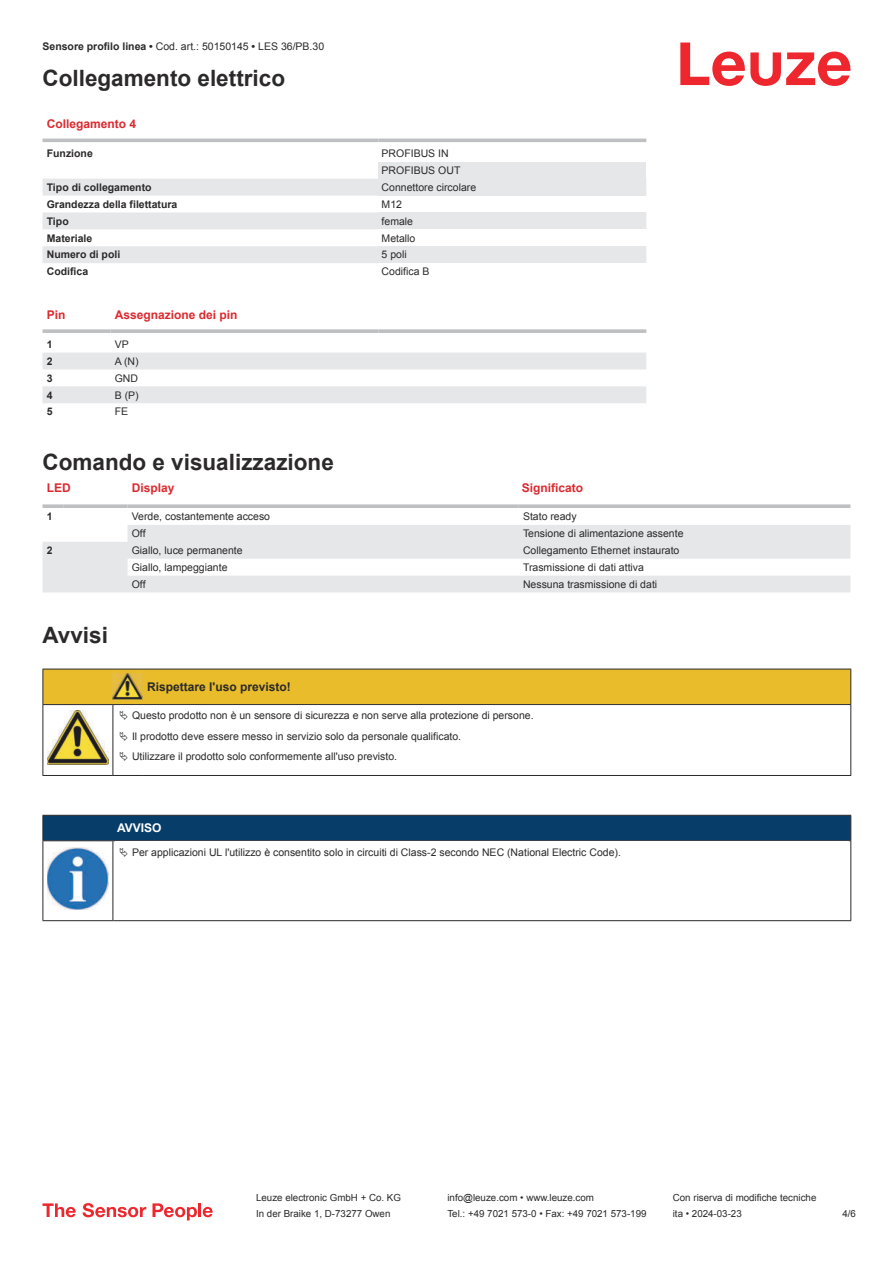
<style>
.page{position:relative;width:893px;height:1263px;background:#fff}
.page>*{position:absolute;margin:0;border:0;box-sizing:border-box;transform-origin:0 0}
.t1{font:700 22.5px "Arial";color:#2b292a}
.t2{font:700 12px "Arial";color:#db2a30}
.t3{font:700 12px "Arial";color:#2b292a}
.t4{font:700 12px "Arial";color:#fff}
.t5{font:10.5px/20.2px "Arial";color:#2b292a}
.t6{font:700 10.5px "Arial";color:#2b292a}
.t7{font:9.75px "Arial";color:#2b292a}
.s1{font-weight:700}
</style>
<div class="page">
<svg style="left:680px;top:43px;width:170px;height:43px"></svg>
<svg style="left:43px;top:138px;width:603px;height:1px"></svg>
<svg style="left:43px;top:179px;width:335px;height:84px;fill:#e6e7e9"></svg>
<hr style="left:43px;top:139px;width:335px;height:3px;background:#bdbfc1">
<hr style="left:378px;top:139px;width:268px;height:3px;background:#bdbfc1">
<div style="left:378px;top:162px;width:268px;height:17px;background:#e6e7e9"></div>
<div style="left:378px;top:179px;width:268px;height:17px;background:#e6e7e9"></div>
<div style="left:378px;top:212px;width:268px;height:17px;background:#e6e7e9"></div>
<div style="left:378px;top:246px;width:268px;height:17px;background:#e6e7e9"></div>
<svg style="left:43px;top:352px;width:603px;height:1px"></svg>
<svg style="left:43px;top:353px;width:603px;height:50px"></svg>
<svg style="left:43px;top:329px;width:68px;height:4px"></svg>
<svg style="left:111px;top:329px;width:267px;height:4px"></svg>
<svg style="left:378px;top:329px;width:268px;height:4px"></svg>
<svg style="left:43px;top:525px;width:807px;height:67px;fill:#e6e7e9"></svg>
<svg style="left:43px;top:504px;width:21px;height:4px"></svg>
<svg style="left:64px;top:504px;width:64px;height:4px"></svg>
<svg style="left:128px;top:504px;width:391px;height:4px;background:#c3c5c7"></svg>
<svg style="left:519px;top:504px;width:331px;height:4px"></svg>
<svg style="left:43px;top:1203px;width:33px;height:14px"></svg>
<svg style="left:83px;top:1203px;width:63px;height:14px"></svg>
<svg style="left:153px;top:1203px;width:44px;height:17px"></svg>
<hr style="left:198px;top:1203px;width:3px;height:14px;background:#ed272d">
<svg style="left:203px;top:1207px;width:10px;height:10px"></svg>
<hr style="left:43px;top:775px;width:70px;height:1px;background:#2b292a">
<hr style="left:113px;top:775px;width:30px;height:1px;background:#2b292a">
<hr style="left:143px;top:775px;width:708px;height:1px;background:#2b292a">
<div style="left:43px;top:815px;width:808px;height:26px;background:#063d69"></div>
<hr style="left:113px;top:840px;width:738px;height:1px;background:#2b292a">
<hr style="left:43px;top:841px;width:1px;height:75px;background:#2b292a">
<hr style="left:113px;top:841px;width:1px;height:75px;background:#2b292a">
<hr style="left:850px;top:841px;width:1px;height:75px;background:#2b292a">
<hr style="left:43px;top:920px;width:70px;height:1px;background:#2b292a">
<hr style="left:113px;top:920px;width:738px;height:1px;background:#2b292a">
<img style="left:47px;top:847px;width:61px;height:63px">
<svg style="left:43px;top:669px;width:808px;height:106px"></svg>
<p class="t5" style="left:43px;top:37px;width:283px"><span class="s1">Sensore profilo linea •</span> Cod. art.: 50150145 <span class="s1">•</span> LES 36/PB.30</p>
<h1 class="t1" style="left:43px;top:70px;width:244px">Collegamento elettrico</h1>
<p class="t2" style="left:47px;top:119px;width:91px">Collegamento 4</p>
<p class="t6" style="left:47px;top:149px;width:48px">Funzione</p>
<p class="t5" style="left:382px;top:146px;width:80px;line-height:17px">PROFIBUS IN<br>PROFIBUS OUT</p>
<p class="t6" style="left:47px;top:183px;width:106px">Tipo di collegamento</p>
<p class="t5" style="left:382px;top:178px;width:96px">Connettore circolare</p>
<p class="t6" style="left:47px;top:200px;width:132px">Grandezza della filettatura</p>
<p class="t5" style="left:382px;top:195px;width:22px">M12</p>
<p class="t6" style="left:47px;top:217px;width:23px">Tipo</p>
<p class="t5" style="left:382px;top:212px;width:33px">female</p>
<p class="t6" style="left:47px;top:234px;width:47px">Materiale</p>
<p class="t5" style="left:382px;top:229px;width:35px">Metallo</p>
<p class="t6" style="left:47px;top:251px;width:75px">Numero di poli</p>
<p class="t5" style="left:382px;top:246px;width:27px">5 poli</p>
<p class="t6" style="left:47px;top:268px;width:43px">Codifica</p>
<p class="t5" style="left:382px;top:262px;width:49px">Codifica B</p>
<p class="t2" style="left:47px;top:310px;width:20px">Pin</p>
<p class="t2" style="left:115px;top:310px;width:124px">Assegnazione dei pin</p>
<p class="t6" style="left:47px;top:340px;width:7px">1</p>
<p class="t5" style="left:115px;top:335px;width:16px">VP</p>
<p class="t6" style="left:47px;top:357px;width:7px">2</p>
<p class="t5" style="left:115px;top:352px;width:25px">A (N)</p>
<p class="t6" style="left:47px;top:374px;width:7px">3</p>
<p class="t5" style="left:115px;top:369px;width:25px">GND</p>
<p class="t6" style="left:47px;top:391px;width:7px">4</p>
<p class="t5" style="left:115px;top:386px;width:25px">B (P)</p>
<p class="t6" style="left:47px;top:408px;width:7px">5</p>
<p class="t5" style="left:115px;top:403px;width:15px">FE</p>
<h1 class="t1" style="left:43px;top:454px;width:293px">Comando e visualizzazione</h1>
<p class="t2" style="left:47px;top:483px;width:25px">LED</p>
<p class="t2" style="left:132px;top:483px;width:44px">Display</p>
<p class="t2" style="left:522px;top:483px;width:63px">Significato</p>
<p class="t6" style="left:47px;top:512px;width:7px">1</p>
<p class="t5" style="left:132px;top:507px;width:140px">Verde, costantemente acceso</p>
<p class="t5" style="left:523px;top:507px;width:55px">Stato ready</p>
<p class="t5" style="left:132px;top:524px;width:15px">Off</p>
<p class="t5" style="left:523px;top:524px;width:162px">Tensione di alimentazione assente</p>
<p class="t6" style="left:47px;top:546px;width:7px">2</p>
<p class="t5" style="left:132px;top:541px;width:112px">Giallo, luce permanente</p>
<p class="t5" style="left:523px;top:541px;width:158px">Collegamento Ethernet instaurato</p>
<p class="t5" style="left:132px;top:558px;width:97px">Giallo, lampeggiante</p>
<p class="t5" style="left:523px;top:558px;width:122px">Trasmissione di dati attiva</p>
<p class="t5" style="left:132px;top:575px;width:15px">Off</p>
<p class="t5" style="left:523px;top:575px;width:136px">Nessuna trasmissione di dati</p>
<h1 class="t1" style="left:43px;top:626px;width:67px">Avvisi</h1>
<p class="t3" style="left:147px;top:682px;width:145px">Rispettare l'uso previsto!</p>
<p class="t5" style="left:132px;top:706px;width:403px">Questo prodotto non è un sensore di sicurezza e non serve alla protezione di persone.<br>Il prodotto deve essere messo in servizio solo da personale qualificato.<br>Utilizzare il prodotto solo conformemente all'uso previsto.</p>
<p class="t4" style="left:117px;top:823px;width:46px">AVVISO</p>
<p class="t5" style="left:132px;top:843px;width:490px">Per applicazioni UL l'utilizzo è consentito solo in circuiti di Class-2 secondo NEC (National Electric Code).</p>
<p class="t7" style="left:256px;top:1194px;width:146px">Leuze electronic GmbH + Co. KG</p>
<p class="t7" style="left:447px;top:1194px;width:148px">info@leuze.com • www.leuze.com</p>
<p class="t7" style="left:673px;top:1194px;width:145px">Con riserva di modifiche tecniche</p>
<p class="t7" style="left:256px;top:1210px;width:136px">In der Braike 1, D-73277 Owen</p>
<p class="t7" style="left:447px;top:1210px;width:201px">Tel.: +49 7021 573-0 • Fax: +49 7021 573-199</p>
<p class="t7" style="left:673px;top:1210px;width:70px">ita • 2024-03-23</p>
<p class="t7" style="left:842px;top:1210px;width:15px">4 /6</p>
</div>
